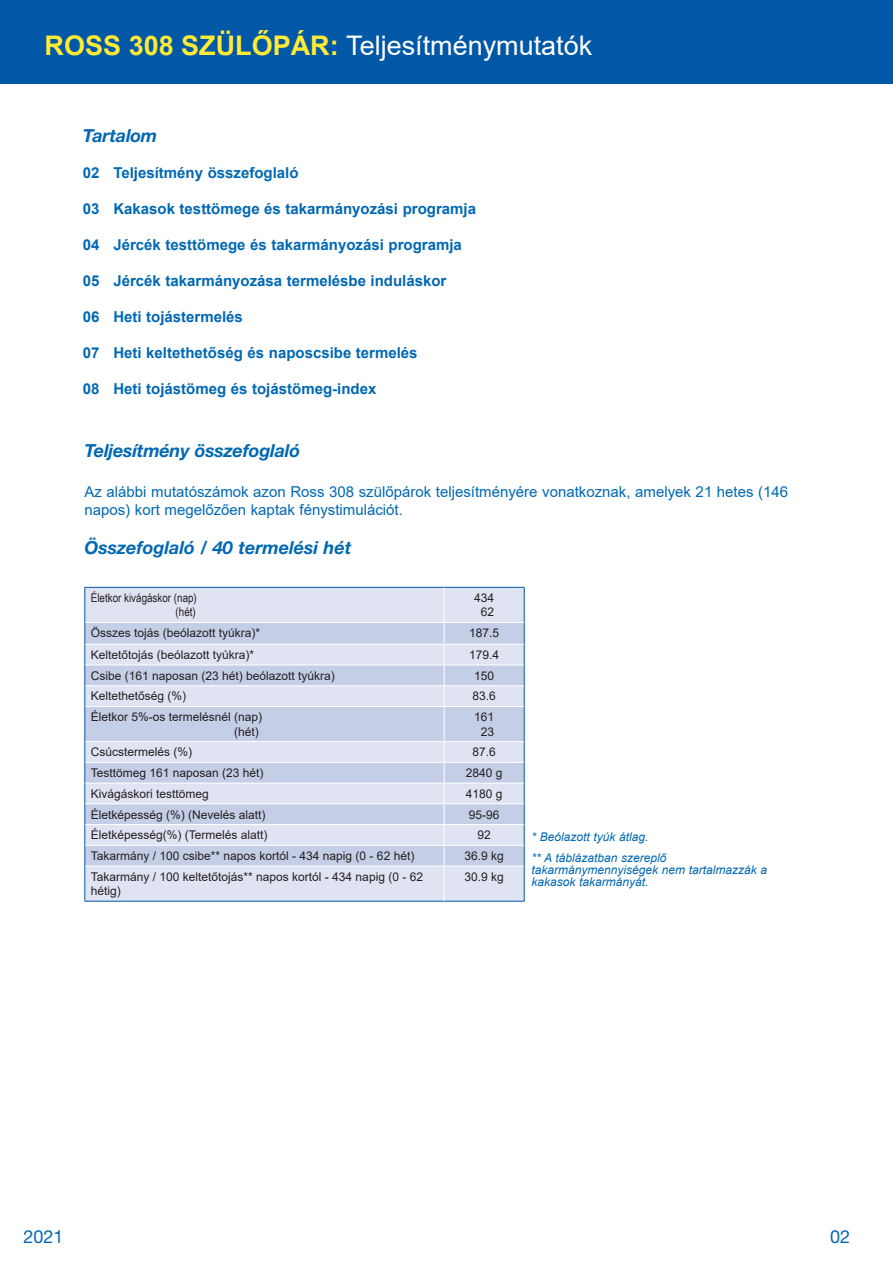
<style>
.page{position:relative;width:893px;height:1263px;background:#fff}
.page>*{position:absolute;margin:0;border:0;box-sizing:border-box;transform-origin:0 0}
.t1{font:27px "Arial";color:#fff}
.t2{font:italic 700 18px "Helvetica Neue LT Std";letter-spacing:-.01em;color:#0168b3}
.t3{font:18px "Helvetica Neue";color:#0168b3}
.t4{font:700 15px "Arial";color:#0168b3}
.t5{font:15px/18px "Arial";color:#0168b3}
.t6{font:12px/14.4px "Arial";color:#231f20;text-align:center}
.t7{font:italic 12px/20.5px "Arial";color:#0168b3}
.t8{font:12px/14.4px "Arial Narrow";color:#231f20;text-align:right}
.s1{font-weight:700;color:#ffea36}
</style>
<div class="page">
<div style="left:0;top:0;width:893px;height:84px;background:#0158a6"></div>
<div style="left:85px;top:588px;width:439px;height:313px;background:#e0e4f2"></div>
<svg style="left:85px;top:623px;width:439px;height:243px;fill:#c5cee7"></svg>
<hr style="left:84px;top:587px;width:360px;height:1px;background:#0158a6">
<hr style="left:84px;top:588px;width:1px;height:34px;background:#0158a6">
<hr style="left:444px;top:587px;width:81px;height:1px;background:#0158a6">
<hr style="left:524px;top:588px;width:1px;height:34px;background:#0158a6">
<svg style="left:84px;top:622px;width:1px;height:84px"></svg>
<svg style="left:524px;top:622px;width:1px;height:84px"></svg>
<hr style="left:84px;top:706px;width:1px;height:36px;background:#0158a6">
<hr style="left:524px;top:706px;width:1px;height:36px;background:#0158a6">
<svg style="left:84px;top:742px;width:1px;height:124px"></svg>
<svg style="left:524px;top:742px;width:1px;height:124px"></svg>
<hr style="left:84px;top:866px;width:1px;height:35px;background:#0158a6">
<hr style="left:524px;top:866px;width:1px;height:35px;background:#0158a6">
<hr style="left:84px;top:901px;width:360px;height:1px;background:#0158a6">
<hr style="left:444px;top:901px;width:81px;height:1px;background:#0158a6">
<hr style="left:444px;top:588px;width:1px;height:34px;background:#fff">
<hr style="left:85px;top:622px;width:359px;height:1px;background:#fff">
<hr style="left:444px;top:622px;width:80px;height:1px;background:#fff">
<hr style="left:85px;top:644px;width:359px;height:1px;background:#fff">
<hr style="left:444px;top:644px;width:80px;height:1px;background:#fff">
<hr style="left:85px;top:665px;width:359px;height:1px;background:#fff">
<hr style="left:444px;top:665px;width:80px;height:1px;background:#fff">
<hr style="left:85px;top:685px;width:359px;height:1px;background:#fff">
<hr style="left:444px;top:685px;width:80px;height:1px;background:#fff">
<svg style="left:444px;top:623px;width:1px;height:83px"></svg>
<hr style="left:85px;top:706px;width:359px;height:1px;background:#fff">
<hr style="left:444px;top:706px;width:80px;height:1px;background:#fff">
<hr style="left:444px;top:707px;width:1px;height:34px;background:#fff">
<hr style="left:85px;top:741px;width:359px;height:1px;background:#fff">
<hr style="left:444px;top:741px;width:80px;height:1px;background:#fff">
<hr style="left:85px;top:762px;width:359px;height:1px;background:#fff">
<hr style="left:444px;top:762px;width:80px;height:1px;background:#fff">
<hr style="left:85px;top:783px;width:359px;height:1px;background:#fff">
<hr style="left:444px;top:783px;width:80px;height:1px;background:#fff">
<hr style="left:85px;top:803px;width:359px;height:1px;background:#fff">
<hr style="left:444px;top:803px;width:80px;height:1px;background:#fff">
<hr style="left:85px;top:824px;width:359px;height:1px;background:#fff">
<hr style="left:444px;top:824px;width:80px;height:1px;background:#fff">
<hr style="left:85px;top:845px;width:359px;height:1px;background:#fff">
<hr style="left:444px;top:845px;width:80px;height:1px;background:#fff">
<svg style="left:444px;top:742px;width:1px;height:124px"></svg>
<hr style="left:85px;top:866px;width:359px;height:1px;background:#fff">
<hr style="left:444px;top:866px;width:80px;height:1px;background:#fff">
<hr style="left:444px;top:866px;width:1px;height:35px;background:#fff">
<h1 class="t1" style="left:45px;top:27px;width:549px"><span class="s1">ROSS 308 SZÜLŐPÁR:</span> Teljesítménymutatók</h1>
<h2 class="t2" style="left:83px;top:124px;width:76px">Tartalom</h2>
<p class="t4" style="left:83px;top:162px;width:217px">02 Teljesítmény összefoglaló</p>
<p class="t4" style="left:83px;top:198px;width:395px">03 Kakasok testtömege és takarmányozási programja</p>
<p class="t4" style="left:83px;top:234px;width:380px">04 Jércék testtömege és takarmányozási programja</p>
<p class="t4" style="left:83px;top:270px;width:365px">05 Jércék takarmányozása termelésbe induláskor</p>
<p class="t4" style="left:83px;top:306px;width:162px">06 Heti tojástermelés</p>
<p class="t4" style="left:83px;top:342px;width:336px">07 Heti keltethetőség és naposcsibe termelés</p>
<p class="t4" style="left:83px;top:378px;width:295px">08 Heti tojástömeg és tojástömeg-index</p>
<h2 class="t2" style="left:84px;top:440px;width:217px">Teljesítmény összefoglaló</h2>
<p class="t5" style="left:84px;top:482px;width:705px">Az alábbi mutatószámok azon Ross 308 szülőpárok teljesítményére vonatkoznak, amelyek 21 hetes (146 napos) kort megelőzően kaptak fénystimulációt.</p>
<h2 class="t2" style="left:84px;top:537px;width:269px">Összefoglaló / 40 termelési hét</h2>
<p class="t8" style="left:91px;top:590px;width:108px">Életkor kivágáskor (nap) (hét)</p>
<p class="t6" style="left:474px;top:591px;width:22px">434<br>62</p>
<p class="t6" style="left:91px;top:626px;width:171px">Összes tojás (beólazott tyúkra)*</p>
<p class="t6" style="left:469px;top:626px;width:32px">187.5</p>
<p class="t6" style="left:91px;top:647px;width:165px">Keltetőtojás (beólazott tyúkra)*</p>
<p class="t6" style="left:469px;top:647px;width:32px">179.4</p>
<p class="t6" style="left:91px;top:668px;width:246px">Csibe (161 naposan (23 hét) beólazott tyúkra)</p>
<p class="t6" style="left:474px;top:668px;width:22px">150</p>
<p class="t6" style="left:91px;top:689px;width:97px">Keltethetőség (%)</p>
<p class="t6" style="left:472px;top:689px;width:25px">83.6</p>
<p class="t6" style="left:91px;top:710px;width:173px;text-align:right">Életkor 5%-os termelésnél (nap) (hét)</p>
<p class="t6" style="left:474px;top:710px;width:22px">161<br>23</p>
<p class="t6" style="left:91px;top:745px;width:103px">Csúcstermelés (%)</p>
<p class="t6" style="left:472px;top:745px;width:25px">87.6</p>
<p class="t6" style="left:91px;top:766px;width:174px">Testtömeg 161 naposan (23 hét)</p>
<p class="t6" style="left:466px;top:766px;width:38px">2840 g</p>
<p class="t6" style="left:91px;top:786px;width:120px">Kivágáskori testtömeg</p>
<p class="t6" style="left:466px;top:786px;width:38px">4180 g</p>
<p class="t6" style="left:91px;top:807px;width:176px">Életképesség (%) (Nevelés alatt)</p>
<p class="t6" style="left:469px;top:807px;width:32px">95-96</p>
<p class="t6" style="left:91px;top:828px;width:178px">Életképesség(%) (Termelés alatt)</p>
<p class="t6" style="left:477px;top:828px;width:15px">92</p>
<p class="t6" style="left:91px;top:848px;width:325px">Takarmány / 100 csibe** napos kortól - 434 napig (0 - 62 hét)</p>
<p class="t6" style="left:464px;top:848px;width:41px">36.9 kg</p>
<p class="t6" style="left:91px;top:869px;width:334px;text-align:left">Takarmány / 100 keltetőtojás** napos kortól - 434 napig (0 - 62 hétig)</p>
<p class="t6" style="left:464px;top:869px;width:41px">30.9 kg</p>
<p class="t7" style="left:531px;top:827px;width:136px">* Beólazott tyúk átlag.<br>** A táblázatban szereplő</p>
<p class="t7" style="left:531px;top:863px;width:237px;line-height:12px">takarmánymennyiségek nem tartalmazzák a kakasok takarmányát.</p>
<h2 class="t3" style="left:24px;top:1226px;width:42px">2021</h2>
<h2 class="t3" style="left:830px;top:1226px;width:22px">02</h2>
</div>
